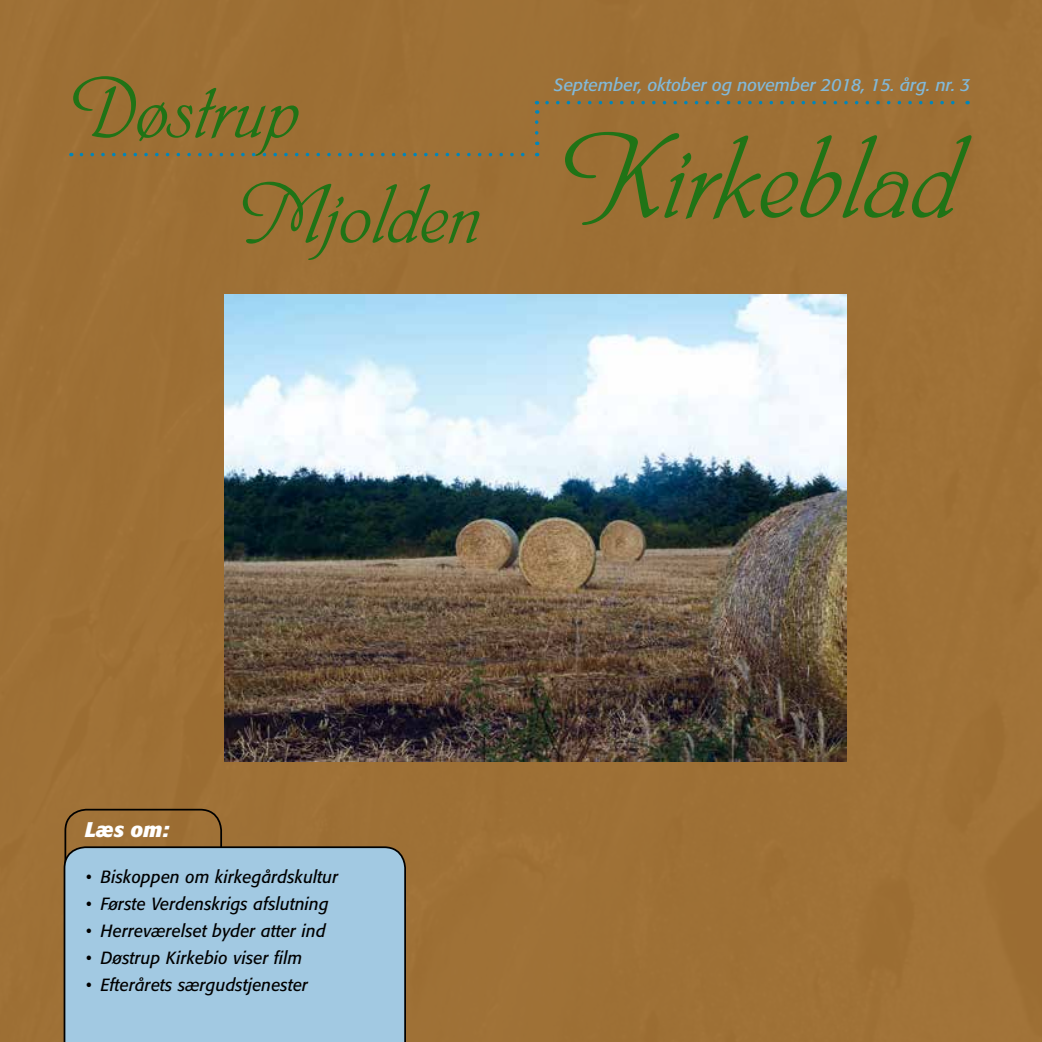
<style>
.page{position:relative;width:1042px;height:1042px;background:#9e7036}
.page>*{position:absolute;margin:0;border:0;box-sizing:border-box;transform-origin:0 0}
.t1{font:133.17px "Phyllis D";color:#207316}
.t2{font:94.5px/105px "Phyllis D";color:#207316}
.t3{font:italic 700 21px "Formata";color:#fff}
.t4{font:italic 17.5px "Formata";letter-spacing:.01em;color:#000;scale:.95 1}
.t5{font:italic 17.5px "Formata";color:#82b9d9}
</style>
<div class="page">
<div style="left:64px;top:809px;width:158px;height:79px;border:2px solid #000;border-radius:21px"></div>
<div style="left:64px;top:846px;width:342px;height:196px;background:#a2c9e2"></div>
<img style="left:225px;top:295px;width:622px;height:466px">
<svg style="left:547px;top:101px;width:421px;height:3px"></svg>
<svg style="left:81px;top:153px;width:456px;height:3px"></svg>
<svg style="left:535px;top:110px;width:3px;height:23px"></svg>
<h2 class="t2" style="left:236px;top:60px;width:246px;text-indent:-170px">Døstrup<br>Mjolden</h2>
<p class="t5" style="left:554px;top:74px;width:418px">September, oktober og november 2018, 15. årg. nr. 3</p>
<h1 class="t1" style="left:555px;top:109px;width:403px">Kirkeblad</h1>
<p class="t3" style="left:85px;top:816px;width:86px">Læs om:</p>
<p class="t4" style="left:86px;top:866px;width:267px">• Biskoppen om kirkegårdskultur</p>
<p class="t4" style="left:86px;top:893px;width:257px">• Første Verdenskrigs afslutning</p>
<p class="t4" style="left:86px;top:920px;width:254px">• Herreværelset byder atter ind</p>
<p class="t4" style="left:86px;top:947px;width:229px">• Døstrup Kirkebio viser film</p>
<p class="t4" style="left:86px;top:975px;width:235px">• Efterårets særgudstjenester</p>
</div>
